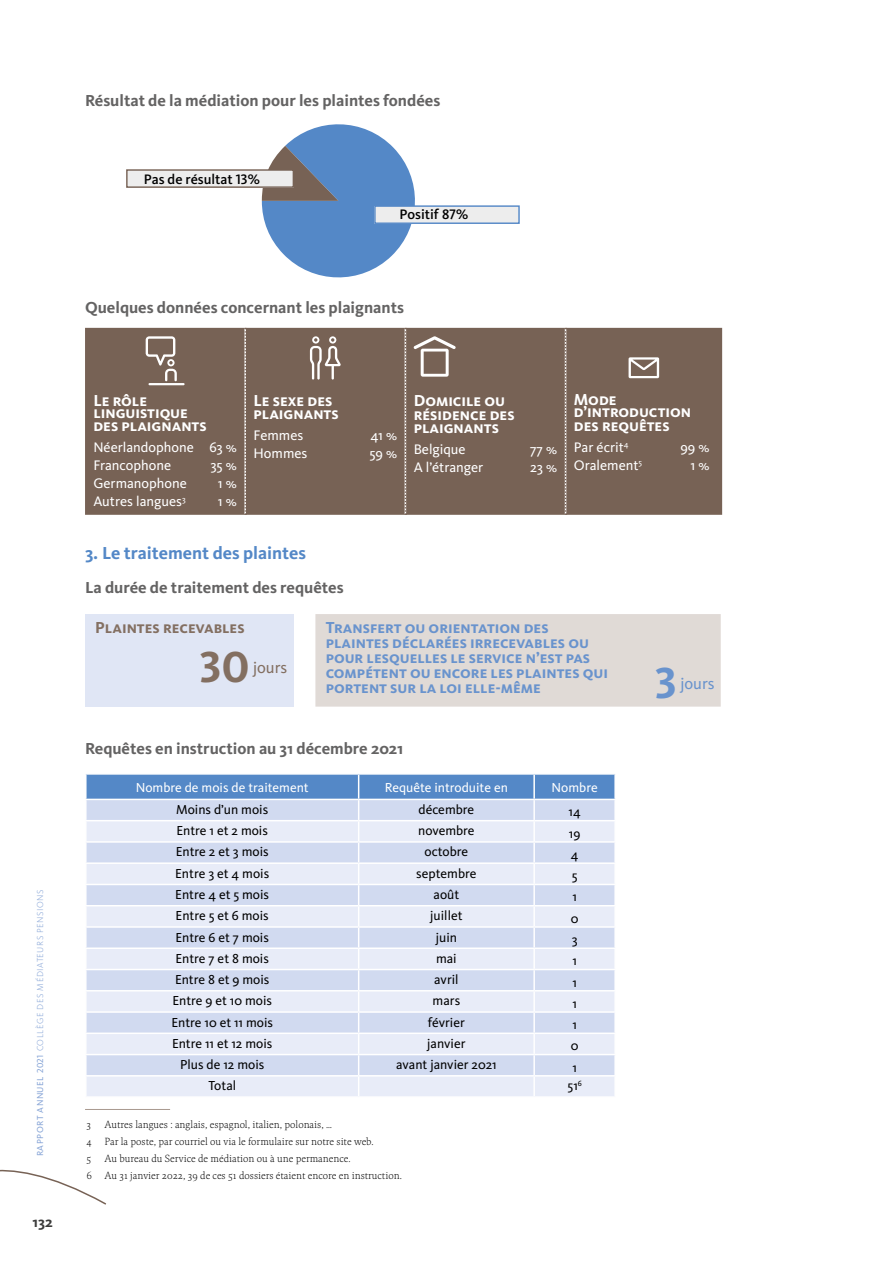
<style>
.page{position:relative;width:893px;height:1263px;background:#fff}
.page>*{position:absolute;margin:0;border:0;box-sizing:border-box;transform-origin:0 0}
.platte_tekst{font:700 45px "Kievit Pro";color:#836f61}
.platte_tekst-2{font:700 45px "Kievit Pro";color:#6993cd}
.tussentitel_1_1_blau{font:700 18px "Kievit Pro";color:#5488c7}
.dossiertitel{font:700 16.5px "Kievit Pro";color:#646363}
.platte_tekst-3{font:700 16.5px/15px "Kievit Pro";color:#6993cd}
.platte_tekst-4{font:700 16.5px/13.5px "Kievit Pro";color:#fff}
.platte_tekst-5{font:700 16.5px "Kievit Pro";color:#836f61}
.platte_tekst-6{font:16.5px "Kievit Pro";color:#836f61}
.platte_tekst-7{font:16.5px "Kievit Pro";color:#6993cd}
.t1{font:700 15px "Kievit Pro";color:#3c3c3b}
.platte_tekst-8{font:14.25px "Kievit Pro";color:#fff}
.t2{font:500 14.25px "Kievit Pro";color:#000}
.t3{font:13.5px "Kievit Pro";color:#000}
.t4{font:13.5px "Kievit Pro";color:#fff}
.Voetnoot{font:300 10.5px "Kievit Serif";color:#000}
.t5{font:300 9px "Kievit Pro";letter-spacing:.06em;color:#86a4d6}
.s1{font-weight:400}
</style>
<div class="page">
<svg style="left:0;top:1169px;width:106px;height:36px"></svg>
<div style="left:85px;top:328px;width:637px;height:187px;background:#776255"></div>
<svg style="left:244px;top:328px;width:2px;height:187px"></svg>
<svg style="left:405px;top:328px;width:1px;height:187px"></svg>
<svg style="left:565px;top:328px;width:2px;height:187px"></svg>
<svg style="left:146px;top:336px;width:39px;height:49px;background:#928277"></svg>
<svg style="left:310px;top:336px;width:31px;height:44px"></svg>
<div style="left:420px;top:350px;width:28px;height:37px;background:#776255"></div>
<svg style="left:414px;top:336px;width:42px;height:49px"></svg>
<svg style="left:629px;top:357px;width:30px;height:21px"></svg>
<div style="left:85px;top:614px;width:208px;height:93px;background:#e0e6f5"></div>
<div style="left:315px;top:614px;width:406px;height:93px;background:#e0dad6"></div>
<svg style="left:86px;top:774px;width:529px;height:322px;background:#d4def1"></svg>
<hr style="left:534px;top:1075px;width:82px;height:1px;background:#fff">
<hr style="left:533px;top:1076px;width:2px;height:20px;background:#fff">
<hr style="left:614px;top:1076px;width:2px;height:20px;background:#fff">
<hr style="left:85px;top:1109px;width:85px;height:1px;background:#a8998e">
<svg style="left:262px;top:124px;width:153px;height:154px"></svg>
<div style="left:127px;top:170px;width:166px;height:17px;background:#ededed"></div>
<div style="left:126px;top:169px;width:168px;height:19px;border:1px solid #776255"></div>
<div style="left:375px;top:206px;width:144px;height:17px;background:#ededed"></div>
<div style="left:374px;top:205px;width:146px;height:19px;border:1px solid #5488c7"></div>
<p class="t5" style="left:35px;top:1156px;width:268px;rotate:-90deg"><span class="s1">RAPPORT ANNUEL 2021</span> COLLÈGE DES MÉDIATEURS PENSIONS</p>
<p class="t1" style="left:32px;top:1213px;width:22px">132</p>
<p class="dossiertitel" style="left:85px;top:91px;width:357px">Résultat de la médiation pour les plaintes fondées</p>
<p class="t2" style="left:144px;top:170px;width:117px">Pas de résultat 13%</p>
<p class="t2" style="left:399px;top:206px;width:70px">Positif 87%</p>
<p class="dossiertitel" style="left:85px;top:298px;width:321px">Quelques données concernant les plaignants</p>
<p class="platte_tekst-4" style="left:93px;top:394px;width:96px;line-height:12px">Le rôle linguistique</p>
<p class="platte_tekst-4" style="left:93px;top:419px;width:115px">des plaignants</p>
<p class="platte_tekst-8" style="left:93px;top:439px;width:145px">Néerlandophone 63 %</p>
<p class="platte_tekst-8" style="left:93px;top:457px;width:79px">Francophone</p>
<p class="platte_tekst-8" style="left:210px;top:457px;width:28px">35 %</p>
<p class="platte_tekst-8" style="left:93px;top:475px;width:95px">Germanophone</p>
<p class="platte_tekst-8" style="left:218px;top:475px;width:20px">1 %</p>
<p class="platte_tekst-8" style="left:93px;top:493px;width:94px">Autres langues<sup>3</sup></p>
<p class="platte_tekst-8" style="left:218px;top:493px;width:20px">1 %</p>
<p class="platte_tekst-4" style="left:254px;top:393px;width:87px">Le sexe des plaignants</p>
<p class="platte_tekst-8" style="left:254px;top:427px;width:51px">Femmes</p>
<p class="platte_tekst-8" style="left:371px;top:427px;width:28px">41 %</p>
<p class="platte_tekst-8" style="left:254px;top:445px;width:55px">Hommes</p>
<p class="platte_tekst-8" style="left:369px;top:445px;width:29px">59 %</p>
<p class="platte_tekst-4" style="left:414px;top:394px;width:102px">Domicile ou résidence des plaignants</p>
<p class="platte_tekst-8" style="left:414px;top:441px;width:53px">Belgique</p>
<p class="platte_tekst-8" style="left:530px;top:441px;width:29px">77 %</p>
<p class="platte_tekst-8" style="left:414px;top:459px;width:71px">A l’étranger</p>
<p class="platte_tekst-8" style="left:530px;top:459px;width:29px">23 %</p>
<p class="platte_tekst-4" style="left:574px;top:394px;width:119px;line-height:12px">Mode d’introduction</p>
<p class="platte_tekst-4" style="left:574px;top:418px;width:97px">des requêtes</p>
<p class="platte_tekst-8" style="left:574px;top:438px;width:56px">Par écrit<sup>4</sup></p>
<p class="platte_tekst-8" style="left:680px;top:438px;width:31px">99 %</p>
<p class="platte_tekst-8" style="left:574px;top:456px;width:70px">Oralement<sup>5</sup></p>
<p class="platte_tekst-8" style="left:690px;top:456px;width:20px">1 %</p>
<p class="tussentitel_1_1_blau" style="left:85px;top:542px;width:222px">3. Le traitement des plaintes</p>
<p class="dossiertitel" style="left:85px;top:578px;width:260px">La durée de traitement des requêtes</p>
<p class="platte_tekst-5" style="left:95px;top:617px;width:151px">Plaintes recevables</p>
<p class="platte_tekst" style="left:200px;top:640px;width:51px">30</p>
<p class="platte_tekst-6" style="left:253px;top:658px;width:36px">jours</p>
<p class="platte_tekst-3" style="left:326px;top:619px;width:284px">Transfert ou orientation des plaintes déclarées irrecevables ou pour lesquelles le service n’est pas compétent ou encore les plaintes qui portent sur la loi elle-même</p>
<p class="dossiertitel" style="left:85px;top:739px;width:320px">Requêtes en instruction au 31 décembre 2021</p>
<p class="t4" style="left:136px;top:779px;width:175px">Nombre de mois de traitement</p>
<p class="t4" style="left:385px;top:779px;width:125px">Requête introduite en</p>
<p class="t4" style="left:552px;top:779px;width:48px">Nombre</p>
<p class="t3" style="left:176px;top:801px;width:94px">Moins d’un mois</p>
<p class="t3" style="left:419px;top:801px;width:57px">décembre</p>
<p class="t3" style="left:569px;top:804px;width:14px">14</p>
<p class="t3" style="left:176px;top:822px;width:93px">Entre 1 et 2 mois</p>
<p class="t3" style="left:418px;top:822px;width:58px">novembre</p>
<p class="t3" style="left:176px;top:844px;width:94px">Entre 2 et 3 mois</p>
<p class="t3" style="left:425px;top:844px;width:45px">octobre</p>
<p class="t3" style="left:569px;top:825px;width:13px">19</p>
<p class="t3" style="left:571px;top:846px;width:9px">4</p>
<p class="t3" style="left:175px;top:865px;width:95px">Entre 3 et 4 mois</p>
<p class="t3" style="left:416px;top:865px;width:62px">septembre</p>
<p class="t3" style="left:572px;top:868px;width:7px">5</p>
<p class="t3" style="left:175px;top:886px;width:95px">Entre 4 et 5 mois</p>
<p class="t3" style="left:434px;top:886px;width:27px">août</p>
<p class="t3" style="left:572px;top:889px;width:6px">1</p>
<p class="t3" style="left:176px;top:908px;width:95px">Entre 5 et 6 mois</p>
<p class="t3" style="left:430px;top:908px;width:34px">juillet</p>
<p class="t3" style="left:571px;top:910px;width:9px">0</p>
<p class="t3" style="left:175px;top:929px;width:95px">Entre 6 et 7 mois</p>
<p class="t3" style="left:436px;top:929px;width:23px">juin</p>
<p class="t3" style="left:572px;top:931px;width:7px">3</p>
<p class="t3" style="left:175px;top:950px;width:95px">Entre 7 et 8 mois</p>
<p class="t3" style="left:436px;top:950px;width:22px">mai</p>
<p class="t3" style="left:572px;top:953px;width:6px">1</p>
<p class="t3" style="left:175px;top:971px;width:96px">Entre 8 et 9 mois</p>
<p class="t3" style="left:434px;top:971px;width:26px">avril</p>
<p class="t3" style="left:572px;top:974px;width:6px">1</p>
<p class="t3" style="left:172px;top:993px;width:101px">Entre 9 et 10 mois</p>
<p class="t3" style="left:433px;top:993px;width:29px">mars</p>
<p class="t3" style="left:572px;top:995px;width:6px">1</p>
<p class="t3" style="left:171px;top:1014px;width:103px">Entre 10 et 11 mois</p>
<p class="t3" style="left:428px;top:1014px;width:38px">février</p>
<p class="t3" style="left:572px;top:1016px;width:6px">1</p>
<p class="t3" style="left:172px;top:1035px;width:102px">Entre 11 et 12 mois</p>
<p class="t3" style="left:427px;top:1035px;width:40px">janvier</p>
<p class="t3" style="left:571px;top:1038px;width:9px">0</p>
<p class="t3" style="left:180px;top:1056px;width:86px">Plus de 12 mois</p>
<p class="t3" style="left:396px;top:1056px;width:102px">avant janvier 2021</p>
<p class="t3" style="left:572px;top:1059px;width:6px">1</p>
<p class="t3" style="left:208px;top:1078px;width:29px">Total</p>
<p class="t3" style="left:567px;top:1078px;width:16px">51<sup>6</sup></p>
<p class="Voetnoot" style="left:87px;top:1118px;width:6px">3</p>
<p class="Voetnoot" style="left:105px;top:1118px;width:229px">Autres langues : anglais, espagnol, italien, polonais, …</p>
<p class="Voetnoot" style="left:87px;top:1135px;width:288px">4 Par la poste, par courriel ou via le formulaire sur notre site web.</p>
<p class="Voetnoot" style="left:87px;top:1151px;width:6px">5</p>
<p class="Voetnoot" style="left:105px;top:1151px;width:247px">Au bureau du Service de médiation ou à une permanence.</p>
<p class="Voetnoot" style="left:87px;top:1168px;width:317px">6 Au 31 janvier 2022, 39 de ces 51 dossiers étaient encore en instruction.</p>
<p class="platte_tekst-2" style="left:655px;top:656px;width:23px">3</p>
<p class="platte_tekst-7" style="left:680px;top:673px;width:36px">jours</p>
</div>
